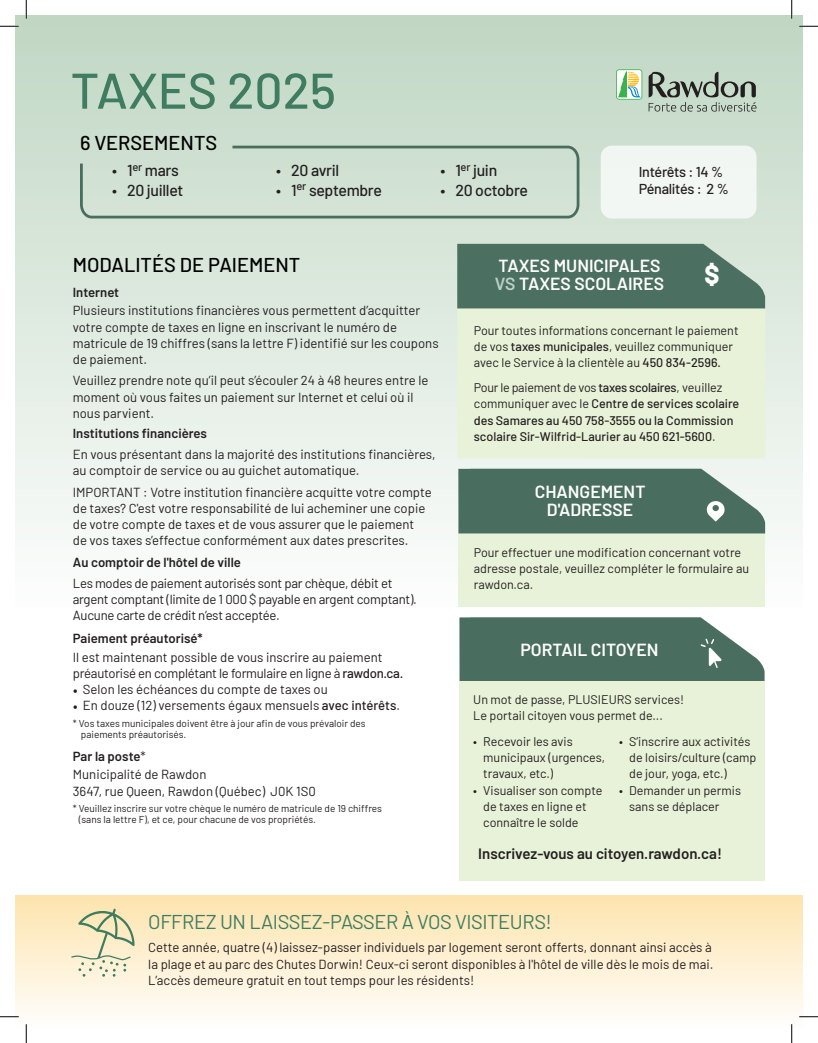
<style>
.page{position:relative;width:818px;height:1043px;background:#fff}
.page>*{position:absolute;margin:0;border:0;box-sizing:border-box;transform-origin:0 0}
.t1{font:500 50px "Barlow";color:#3f7c60}
.t2{font:800 26.12px "Barlow";color:#fff}
.t3{font:20px "Barlow";letter-spacing:-.02em;color:#3f7c60}
.t4{font:500 20px "Barlow";color:#000}
.t5{font:600 17.5px/18.1px "Barlow";color:#fff}
.t6{font:500 15.88px "Barlow";letter-spacing:-.02em;color:#231f20}
.t7{font:600 15px "Barlow";color:#231f20}
.t8{font:500 14.38px/16.5px "Barlow";letter-spacing:-.02em;color:#231f20}
.t9{font:13.12px/16.2px "Barlow";color:#231f20}
.t10{font:13.12px/16.2px "Barlow";letter-spacing:-.02em;color:#231f20}
.t11{font:600 13.12px "Barlow";color:#231f20}
.t12{font:12.5px/16.2px "Barlow";color:#231f20}
.t13{font:500 12.5px/16.2px "Barlow";color:#231f20}
.t14{font:10px/11.2px "Barlow";color:#231f20}
.s1{font-weight:500}
.s2{font-family:"Minion Pro"}
.s3{font-weight:600}
.s4{color:#bcd1c8}
.s5{font-weight:400}
</style>
<div class="page">
<div style="left:15px;top:895px;width:787px;height:133px;background:linear-gradient(to bottom,#fde4ad,#fefefc)"></div>
<div style="left:15px;top:15px;width:787px;height:592px;background:linear-gradient(to bottom,#c0d7c3,#fcfdfd)"></div>
<div style="left:457px;top:298px;width:308px;height:160px;background:#e8f2d8"></div>
<div style="left:458px;top:533px;width:306px;height:74px;background:#e8f2d8"></div>
<svg style="left:457px;top:244px;width:308px;height:64px;background:#557769"></svg>
<svg style="left:458px;top:468px;width:307px;height:65px;background:#597b6d"></svg>
<div style="left:459px;top:681px;width:306px;height:199px;background:#e8f2d8"></div>
<svg style="left:648px;top:72px;width:108px;height:40px;background:#9fada0"></svg>
<svg style="left:616px;top:69px;width:26px;height:31px"></svg>
<svg style="left:459px;top:617px;width:305px;height:64px;background:#597b6d"></svg>
<svg style="left:79px;top:144px;width:502px;height:76px;background:#c7d9cb"></svg>
<svg style="left:70px;top:908px;width:64px;height:68px;background:#e2dcba"></svg>
<div style="left:600px;top:146px;width:156px;height:72px;background:#f2f7f3;border-radius:11px"></div>
<svg style="left:0;top:25px;width:19px;height:2px"></svg>
<svg style="left:799px;top:25px;width:19px;height:2px"></svg>
<svg style="left:0;top:1015px;width:19px;height:2px"></svg>
<svg style="left:799px;top:1015px;width:19px;height:2px"></svg>
<svg style="left:25px;top:0;width:2px;height:19px"></svg>
<svg style="left:25px;top:1024px;width:2px;height:18px"></svg>
<svg style="left:790px;top:0;width:2px;height:19px"></svg>
<svg style="left:790px;top:1024px;width:2px;height:18px"></svg>
<h1 class="t1" style="left:71px;top:54px;width:267px">TAXES 2025</h1>
<h3 class="t4" style="left:80px;top:128px;width:139px">6 VERSEMENTS</h3>
<p class="t6" style="left:112px;top:159px;width:68px">• 1<sup>er</sup> mars</p>
<p class="t6" style="left:112px;top:178px;width:73px">• 20 juillet</p>
<p class="t6" style="left:276px;top:159px;width:65px">• 20 avril</p>
<p class="t6" style="left:276px;top:178px;width:107px">• 1<sup>er</sup> septembre</p>
<p class="t6" style="left:440px;top:159px;width:58px">• 1<sup>er</sup> juin</p>
<p class="t6" style="left:440px;top:178px;width:89px">• 20 octobre</p>
<p class="t8" style="left:638px;top:163px;width:91px">Intérêts : 14 %<br>Pénalités : 2 %</p>
<h3 class="t4" style="left:73px;top:250px;width:229px">MODALITÉS DE PAIEMENT</h3>
<p class="t11" style="left:73px;top:282px;width:48px">Internet</p>
<p class="t9" style="left:73px;top:301px;width:367px">Plusieurs institutions financières vous permettent d’acquitter votre compte de taxes en ligne en inscrivant le numéro de matricule de 19 chiffres (sans la lettre F) identifié sur les coupons de paiement.</p>
<p class="t9" style="left:73px;top:371px;width:357px">Veuillez prendre note qu’il peut s’écouler 24 à 48 heures entre le moment où vous faites un paiement sur Internet et celui où il nous parvient.</p>
<p class="t11" style="left:73px;top:423px;width:136px">Institutions financières</p>
<p class="t9" style="left:73px;top:445px;width:364px">En vous présentant dans la majorité des institutions financières, au comptoir de service ou au guichet automatique.</p>
<p class="t9" style="left:73px;top:483px;width:360px">IMPORTANT : Votre institution financière acquitte votre compte de taxes? C'est votre responsabilité de lui acheminer une copie de votre compte de taxes et de vous assurer que le paiement de vos taxes s’effectue conformément aux dates prescrites.</p>
<p class="t11" style="left:73px;top:552px;width:170px">Au comptoir de l'hôtel de ville</p>
<p class="t10" style="left:73px;top:574px;width:345px">Les modes de paiement autorisés sont par chèque, débit et argent comptant (limite de 1 000 $ payable en argent comptant).<br>Aucune carte de crédit n’est acceptée.</p>
<p class="t11" style="left:73px;top:628px;width:131px">Paiement préautorisé*</p>
<p class="t9" style="left:73px;top:648px;width:332px">Il est maintenant possible de vous inscrire au paiement préautorisé en complétant le formulaire en ligne à <span class="s1">rawdon.ca.</span></p>
<p class="t9" style="left:73px;top:680px;width:256px"><span class="s2">•</span> Selon les échéances du compte de taxes ou</p>
<p class="t9" style="left:73px;top:696px;width:329px"><span class="s2">•</span> En douze (12) versements égaux mensuels <span class="s1">avec intérêts</span>.</p>
<p class="t14" style="left:81px;top:716px;width:286px;text-indent:-8px">* Vos taxes municipales doivent être à jour afin de vous prévaloir des paiements préautorisés.</p>
<p class="t9" style="left:73px;top:745px;width:135px;line-height:18.8px"><span class="s3">Par la poste</span>*<br>Municipalité de Rawdon</p>
<p class="t9" style="left:73px;top:781px;width:244px">3647, rue Queen, Rawdon (Québec) J0K 1S0</p>
<p class="t14" style="left:79px;top:801px;width:304px;text-indent:-6px">* Veuillez inscrire sur votre chèque le numéro de matricule de 19 chiffres (sans la lettre F), et ce, pour chacune de vos propriétés.</p>
<h3 class="t5" style="left:495px;top:255px;width:171px">TAXES MUNICIPALES<br><span class="s4">VS</span> TAXES SCOLAIRES</h3>
<p class="t12" style="left:474px;top:321px;width:266px">Pour toutes informations concernant le paiement de vos <span class="s1">taxes municipales</span>, veuillez communiquer avec le Service à la clientèle au <span class="s1">450 834-2596.</span></p>
<p class="t13" style="left:474px;top:378px;width:267px"><span class="s5">Pour le paiement de vos</span> taxes scolaires<span class="s5">, veuillez communiquer avec le</span> Centre de services scolaire des Samares au 450 758-3555 ou la Commission scolaire Sir-Wilfrid-Laurier au 450 621-5600<span class="s5">.</span></p>
<h2 class="t2" style="left:704px;top:255px;width:17px">$</h2>
<h3 class="t5" style="left:534px;top:481px;width:112px;text-align:center">CHANGEMENT<br>D'ADRESSE</h3>
<p class="t12" style="left:474px;top:543px;width:277px">Pour effectuer une modification concernant votre adresse postale, veuillez compléter le formulaire au rawdon.ca.</p>
<h3 class="t5" style="left:520px;top:639px;width:140px">PORTAIL CITOYEN</h3>
<p class="t12" style="left:473px;top:690px;width:212px">Un mot de passe, PLUSIEURS services!<br>Le portail citoyen vous permet de...</p>
<p class="t12" style="left:483px;top:732px;width:123px;text-indent:-10px">• Recevoir les avis municipaux (urgences, travaux, etc.)</p>
<p class="t12" style="left:483px;top:781px;width:121px;text-indent:-10px">• Visualiser son compte de taxes en ligne et connaître le solde</p>
<p class="t12" style="left:629px;top:732px;width:129px;text-indent:-10px">• S’inscrire aux activités de loisirs/culture (camp de jour, yoga, etc.)</p>
<p class="t12" style="left:629px;top:781px;width:113px;text-indent:-10px">• Demander un permis sans se déplacer</p>
<p class="t7" style="left:478px;top:842px;width:245px">Inscrivez-vous au citoyen.rawdon.ca!</p>
<h3 class="t3" style="left:148px;top:907px;width:405px">OFFREZ UN LAISSEZ-PASSER À VOS VISITEURS!</h3>
<p class="t9" style="left:148px;top:938px;width:566px">Cette année, quatre (4) laissez-passer individuels par logement seront offerts, donnant ainsi accès à la plage et au parc des Chutes Dorwin! Ceux-ci seront disponibles à l'hôtel de ville dès le mois de mai.<br>L’accès demeure gratuit en tout temps pour les résidents!</p>
</div>
